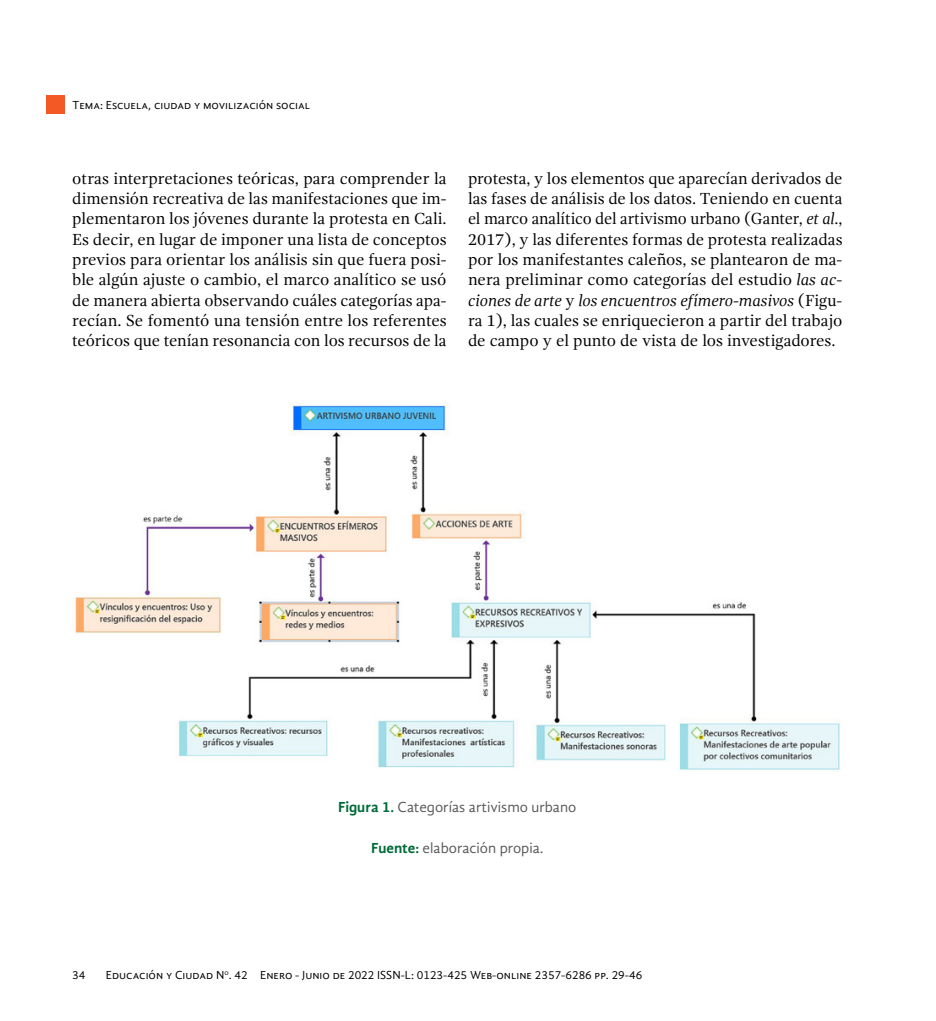
<style>
.page{position:relative;width:936px;height:1021px;background:#fff}
.page>*{position:absolute;margin:0;border:0;box-sizing:border-box;transform-origin:0 0}
.t1{font:16.5px/20.2px "Gandhi Serif";color:#000;text-align:justify}
.t2{font:15px "Gandhi Sans";color:#58595b}
.t3{font:12px "Gandhi Sans";color:#000}
.s1{font-style:italic}
.s2{font-weight:700;color:#006938}
</style>
<div class="page">
<div style="left:47px;top:95px;width:18px;height:18px;background:#f25924"></div>
<img style="left:75px;top:403px;width:765px;height:367px">
<p class="t3" style="left:72px;top:98px;width:239px">Tema: Escuela, ciudad y movilización social</p>
<p class="t1" style="left:72px;top:168px;width:376px">otras interpretaciones teóricas, para comprender la dimensión recreativa de las manifestaciones que im&shy;plementaron los jóvenes durante la protesta en Cali.<br>Es decir, en lugar de imponer una lista de conceptos previos para orientar los análisis sin que fuera posi&shy;ble algún ajuste o cambio, el marco analítico se usó de manera abierta observando cuáles categorías apa&shy;recían. Se fomentó una tensión entre los referentes teóricos que tenían resonancia con los recursos de la</p>
<p class="t1" style="left:468px;top:168px;width:376px">protesta, y los elementos que aparecían derivados de las fases de análisis de los datos. Teniendo en cuenta el marco analítico del artivismo urbano (Ganter, <span class="s1">et al</span>., 2017), y las diferentes formas de protesta realizadas por los manifestantes caleños, se plantearon de ma&shy;nera preliminar como categorías del estudio <span class="s1">las ac&shy;ciones de arte</span> y <span class="s1">los encuentros efímero-masivos</span> (Figu&shy;ra 1), las cuales se enriquecieron a partir del trabajo de campo y el punto de vista de los investigadores.</p>
<p class="t2" style="left:338px;top:798px;width:240px"><span class="s2">Figura 1.</span> Categorías artivismo urbano</p>
<p class="t2" style="left:371px;top:839px;width:174px"><span class="s2">Fuente:</span> elaboración propia.</p>
<p class="t3" style="left:72px;top:968px;width:15px">34</p>
<p class="t3" style="left:106px;top:968px;width:538px">Educación y Ciudad N<sup>o</sup>. 42 Enero - Junio de 2022 ISSN-L: 0123-425 Web-online 2357-6286 pp. 29-46</p>
</div>
